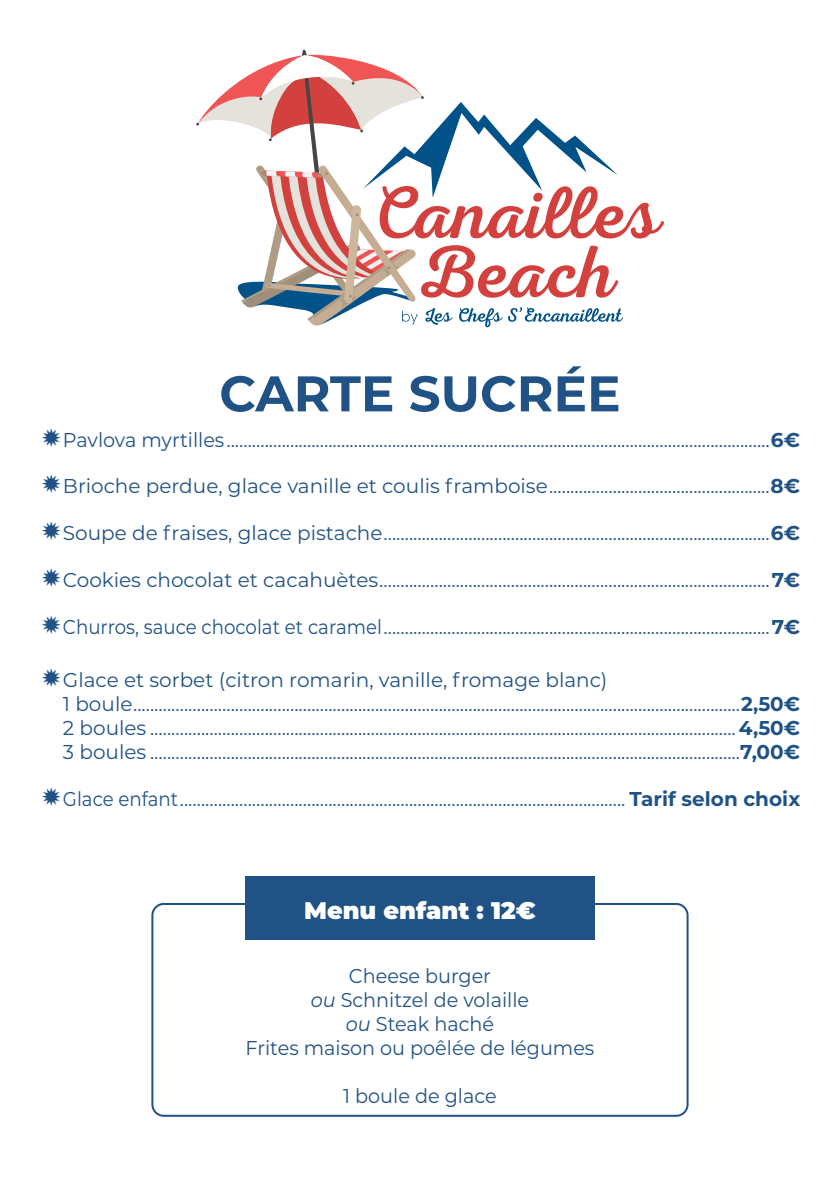
<style>
.page{position:relative;width:840px;height:1191px;background:#fff}
.page>*{position:absolute;margin:0;border:0;box-sizing:border-box;transform-origin:0 0}
.t1{font:700 50px "Montserrat";color:#205285}
.t2{font:900 24px "Montserrat";color:#fff}
.t3{font:20px/24px "Montserrat";color:#205285}
.t4{font:20px "Montserrat";color:#205285;scale:.91 1}
.t5{font:20px "Montserrat";color:#205285;scale:.96 1}
.s1{font-weight:700}
.s2{font-style:italic}
</style>
<div class="page">
<svg style="left:196px;top:50px;width:468px;height:277px"></svg>
<div style="left:151px;top:903px;width:537px;height:213px;border:2px solid #205285;border-radius:11px"></div>
<div style="left:245px;top:876px;width:349px;height:63px;background:#205285"></div>
<p class="t1" style="left:219px;top:357px;width:402px">CARTE SUCRÉE</p>
<p class="t5" style="left:63px;top:426px;width:769px">Pavlova myrtilles................................................................................................................................<span class="s1">6€</span></p>
<p class="t3" style="left:63px;top:473px;width:738px">Brioche perdue, glace vanille et coulis framboise....................................................<span class="s1">8€</span></p>
<p class="t3" style="left:63px;top:520px;width:738px">Soupe de fraises, glace pistache...........................................................................................<span class="s1">6€</span></p>
<p class="t3" style="left:63px;top:567px;width:738px">Cookies chocolat et cacahuètes............................................................................................<span class="s1">7€</span></p>
<p class="t4" style="left:63px;top:612px;width:811px">Churros, sauce chocolat et caramel...........................................................................................<span class="s1">7€</span></p>
<p class="t3" style="left:63px;top:667px;width:738px">Glace et sorbet (citron romarin, vanille, fromage blanc)<br>1 boule...............................................................................................................................................<span class="s1">2,50€ </span>2 boules ..........................................................................................................................................<span class="s1">4,50€ </span>3 boules ...........................................................................................................................................<span class="s1">7,00€</span></p>
<p class="t4" style="left:63px;top:785px;width:811px">Glace enfant......................................................................................................... <span class="s1">Tarif selon choix</span></p>
<p class="t2" style="left:304px;top:893px;width:233px">Menu enfant : 12€</p>
<p class="t5" style="left:349px;top:962px;width:149px">Cheese burger</p>
<p class="t5" style="left:310px;top:986px;width:229px"><span class="s2">ou</span> Schnitzel de volaille</p>
<p class="t5" style="left:345px;top:1010px;width:156px"><span class="s2">ou</span> Steak haché</p>
<p class="t5" style="left:245px;top:1034px;width:364px">Frites maison ou poêlée de légumes</p>
<p class="t5" style="left:343px;top:1082px;width:161px">1 boule de glace</p>
</div>
